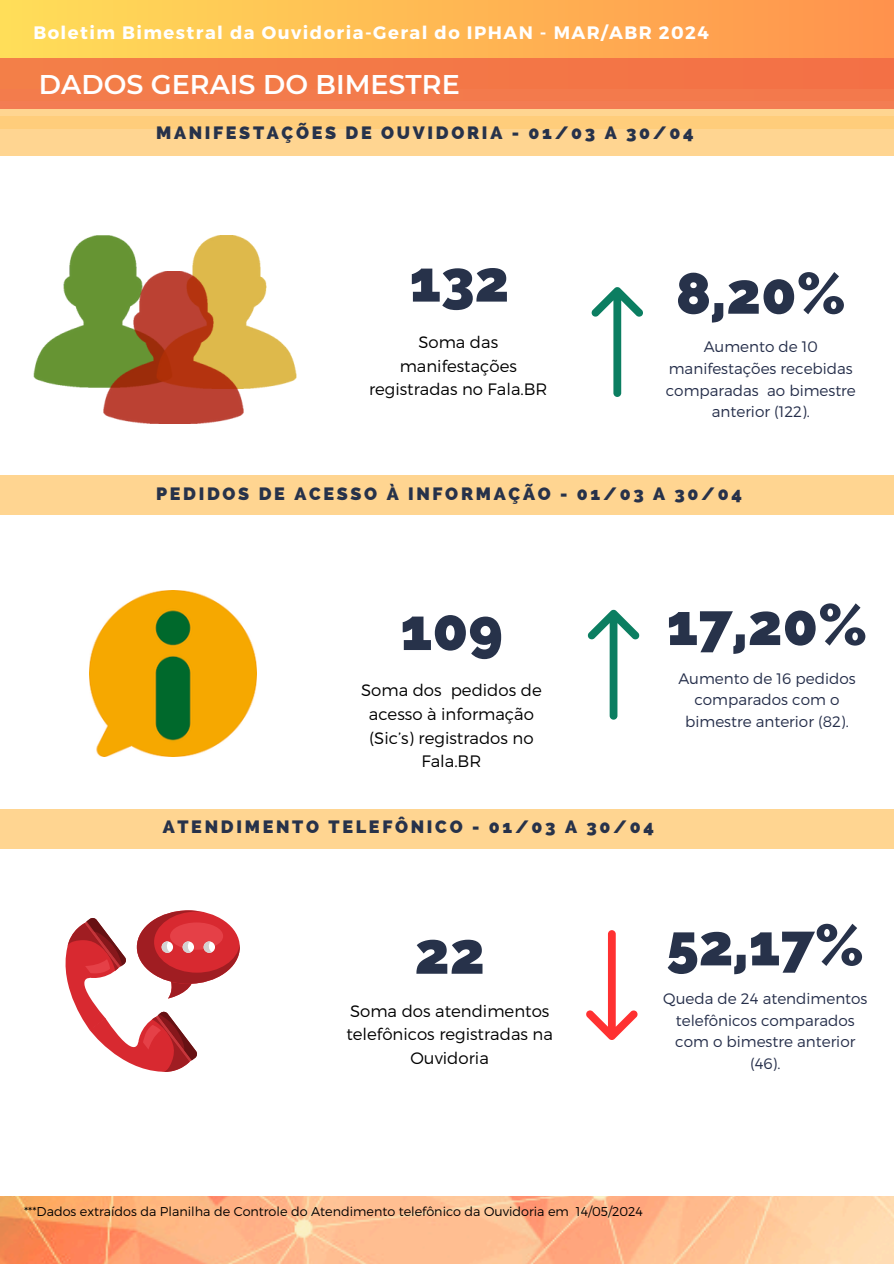
<style>
.page{position:relative;width:894px;height:1264px;background:#fff}
.page>*{position:absolute;margin:0;border:0;box-sizing:border-box;transform-origin:0 0}
.t1{font:800 58.5px "Raleway";color:#27324a}
.t2{font:800 57.75px "Raleway";color:#27324a}
.t3{font:600 27px "Montserrat";color:#fff}
.t4{font:700 18px "Montserrat";letter-spacing:.08em;color:#fff}
.t5{font:800 17.85px "Raleway";letter-spacing:.15em;color:#27324a}
.t6{font:300 16.5px/23.7px "Montserrat";color:#000;text-align:center}
.t7{font:300 15.15px/21.6px "Montserrat";color:#252e4a;text-align:center}
.t8{font:300 12.75px "Montserrat";color:#000}
</style>
<div class="page">
<div style="left:0;top:0;width:893px;height:1263px;background:linear-gradient(to right,#ffde59,#ff924d)"></div>
<img style="left:0;top:1195px;width:893px;height:68px">
<div style="left:0;top:102px;width:893px;height:1093px;background:#fff"></div>
<div style="left:0;top:475px;width:893px;height:39px;background:#ffd591"></div>
<div style="left:0;top:89px;width:893px;height:39px;background:#ffd591"></div>
<div style="left:0;top:809px;width:893px;height:39px;background:#ffd591"></div>
<div style="left:0;top:58px;width:893px;height:51px;background:#f37a47"></div>
<div style="left:0;top:116px;width:893px;height:39px;background:linear-gradient(to bottom,#ffcd7a,#ffd899)"></div>
<img style="left:33px;top:236px;width:104px;height:151px">
<img style="left:161px;top:235px;width:136px;height:153px">
<img style="left:103px;top:272px;width:140px;height:151px">
<svg style="left:591px;top:287px;width:52px;height:110px"></svg>
<img style="left:89px;top:590px;width:167px;height:166px">
<svg style="left:587px;top:610px;width:52px;height:109px"></svg>
<svg style="left:65px;top:910px;width:175px;height:162px"></svg>
<svg style="left:586px;top:930px;width:51px;height:110px"></svg>
<h3 class="t4" style="left:33px;top:21px;width:676px">Boletim Bimestral da Ouvidoria-Geral do IPHAN - MAR/ABR 2024</h3>
<h1 class="t3" style="left:39px;top:68px;width:422px">DADOS GERAIS DO BIMESTRE</h1>
<p class="t5" style="left:156px;top:122px;width:539px">MANIFESTAÇÕES DE OUVIDORIA - 01/03 A 30/04</p>
<h2 class="t2" style="left:409px;top:247px;width:101px">132</h2>
<h3 class="t6" style="left:369px;top:329px;width:180px">Soma das manifestações registradas no Fala.BR</h3>
<p class="t2" style="left:675px;top:259px;width:171px">8,20%</p>
<p class="t7" style="left:665px;top:335px;width:191px">Aumento de 10 manifestações recebidas comparadas ao bimestre anterior (122).</p>
<h6 class="t5" style="left:156px;top:483px;width:587px">PEDIDOS DE ACESSO À INFORMAÇÃO - 01/03 A 30/04</h6>
<p class="t1" style="left:400px;top:595px;width:104px">109</p>
<h1 class="t6" style="left:361px;top:677px;width:182px">Soma dos pedidos de acesso à informação (Sic’s) registrados no<br>Fala.BR</h1>
<h1 class="t2" style="left:666px;top:590px;width:202px">17,20%</h1>
<h5 class="t7" style="left:678px;top:666px;width:179px">Aumento de 16 pedidos comparados com o bimestre anterior (82).</h5>
<p class="t5" style="left:163px;top:816px;width:492px">ATENDIMENTO TELEFÔNICO - 01/03 A 30/04</p>
<h6 class="t1" style="left:414px;top:918px;width:72px">22</h6>
<h3 class="t6" style="left:346px;top:998px;width:208px">Soma dos atendimentos telefônicos registradas na<br>Ouvidoria</h3>
<p class="t2" style="left:666px;top:911px;width:199px">52,17%</p>
<h1 class="t7" style="left:663px;top:987px;width:206px">Queda de 24 atendimentos telefônicos comparados com o bimestre anterior (46).</h1>
<h5 class="t8" style="left:24px;top:1203px;width:620px">***Dados extraídos da Planilha de Controle do Atendimento telefônico da Ouvidoria em 14/05/2024</h5>
</div>
